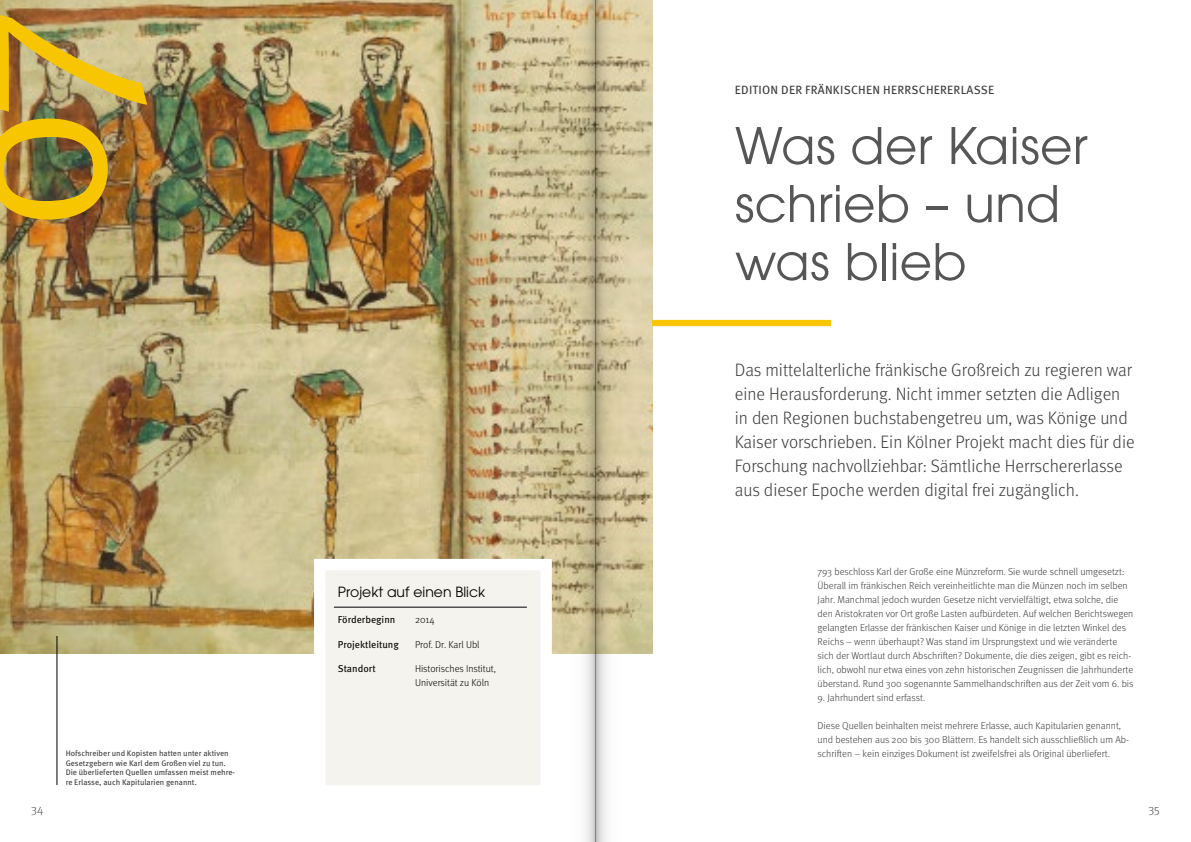
<style>
.page{position:relative;width:1191px;height:842px;background:#fff}
.page>*{position:absolute;margin:0;border:0;box-sizing:border-box;transform-origin:0 0}
.t1{font:225.4px "Meta Pro Norm";color:#f8c600}
.t2{font:50px/58px "ITC Avant Garde Pro";letter-spacing:.005em;color:#565656}
.t3{font:300 18px/24px "Meta Pro";color:#3b3b3a}
.t4{font:14px "ITC Avant Garde Pro";color:#000}
.t5{font:12px "Meta Pro";letter-spacing:.02em;color:#3b3b3a}
.t6{font:300 12px "Meta Pro";color:#494948}
.t7{font:300 10px/14px "Meta Pro";color:#3b3b3a}
.t8{font:300 10px/14px "Meta Pro";color:#000}
.t9{font:10px "Meta Pro";color:#000}
.t10{font:8px/9.6px "Meta Pro";color:#3b3b3a}
</style>
<div class="page">
<img style="left:0;top:0;width:652px;height:653px">
<svg style="left:652px;top:320px;width:179px;height:6px"></svg>
<hr style="left:57px;top:636px;width:1px;height:149px;background:#000">
<div style="left:314px;top:559px;width:238px;height:238px;background:#f4f3ed;border:11px solid #fff"></div>
<hr style="left:334px;top:607px;width:81px;height:1px;background:#000">
<hr style="left:415px;top:607px;width:112px;height:1px;background:#000">
<svg style="left:595px;top:0;width:37px;height:842px"></svg>
<svg style="left:558px;top:0;width:37px;height:842px"></svg>
<h1 class="t1" style="left:-142px;top:234px;width:230px;rotate:-90deg">07</h1>
<p class="t10" style="left:66px;top:748px;width:171px">Hofschreiber und Kopisten hatten unter aktiven Gesetzgebern wie Karl dem Großen viel zu tun.<br>Die überlieferten Quellen umfassen meist mehre&shy;re Erlasse, auch Kapitularien genannt.</p>
<h3 class="t4" style="left:338px;top:583px;width:149px">Projekt auf einen Blick</h3>
<p class="t9" style="left:338px;top:612px;width:59px">Förderbeginn</p>
<p class="t8" style="left:415px;top:612px;width:21px">2014</p>
<p class="t9" style="left:338px;top:637px;width:62px">Projektleitung</p>
<p class="t8" style="left:415px;top:637px;width:66px">Prof. Dr. Karl Ubl</p>
<p class="t9" style="left:338px;top:661px;width:39px">Standort</p>
<p class="t8" style="left:415px;top:661px;width:83px">Historisches Institut,<br>Universität zu Köln</p>
<p class="t5" style="left:735px;top:81px;width:261px">EDITION DER FRÄNKISCHEN HERRSCHERERLASSE</p>
<h2 class="t2" style="left:735px;top:116px;width:354px">Was der Kaiser schrieb – und was blieb</h2>
<p class="t3" style="left:735px;top:357px;width:401px">Das mittelalterliche fränkische Großreich zu regieren war eine Herausforderung. Nicht immer setzten die Adligen in den Regionen buchstabengetreu um, was Könige und Kaiser vorschrieben. Ein Kölner Projekt macht dies für die Forschung nachvollziehbar: Sämtliche Herrschererlasse aus dieser Epoche werden digital frei zugänglich.</p>
<p class="t7" style="left:817px;top:564px;width:317px">793 beschloss Karl der Große eine Münzreform. Sie wurde schnell umgesetzt:<br>Überall im fränkischen Reich vereinheitlichte man die Münzen noch im selben Jahr. Manchmal jedoch wurden Gesetze nicht vervielfältigt, etwa solche, die den Aristokraten vor Ort große Lasten aufbürdeten. Auf welchen Berichtswegen gelangten Erlasse der fränkischen Kaiser und Könige in die letzten Winkel des Reichs – wenn überhaupt? Was stand im Ursprungstext und wie veränderte sich der Wortlaut durch Abschriften? Dokumente, die dies zeigen, gibt es reich&shy;lich, obwohl nur etwa eines von zehn historischen Zeugnissen die Jahrhunderte überstand. Rund 300 sogenannte Sammelhandschriften aus der Zeit vom 6. bis</p>
<p class="t7" style="left:817px;top:690px;width:109px">9. Jahrhundert sind erfasst.</p>
<p class="t7" style="left:817px;top:718px;width:313px">Diese Quellen beinhalten meist mehrere Erlasse, auch Kapitularien genannt, und bestehen aus 200 bis 300 Blättern. Es handelt sich ausschließlich um Ab&shy;schriften – kein einziges Dokument ist zweifelsfrei als Original überliefert.</p>
<p class="t6" style="left:31px;top:800px;width:14px">34</p>
<p class="t6" style="left:1148px;top:800px;width:13px">35</p>
</div>
